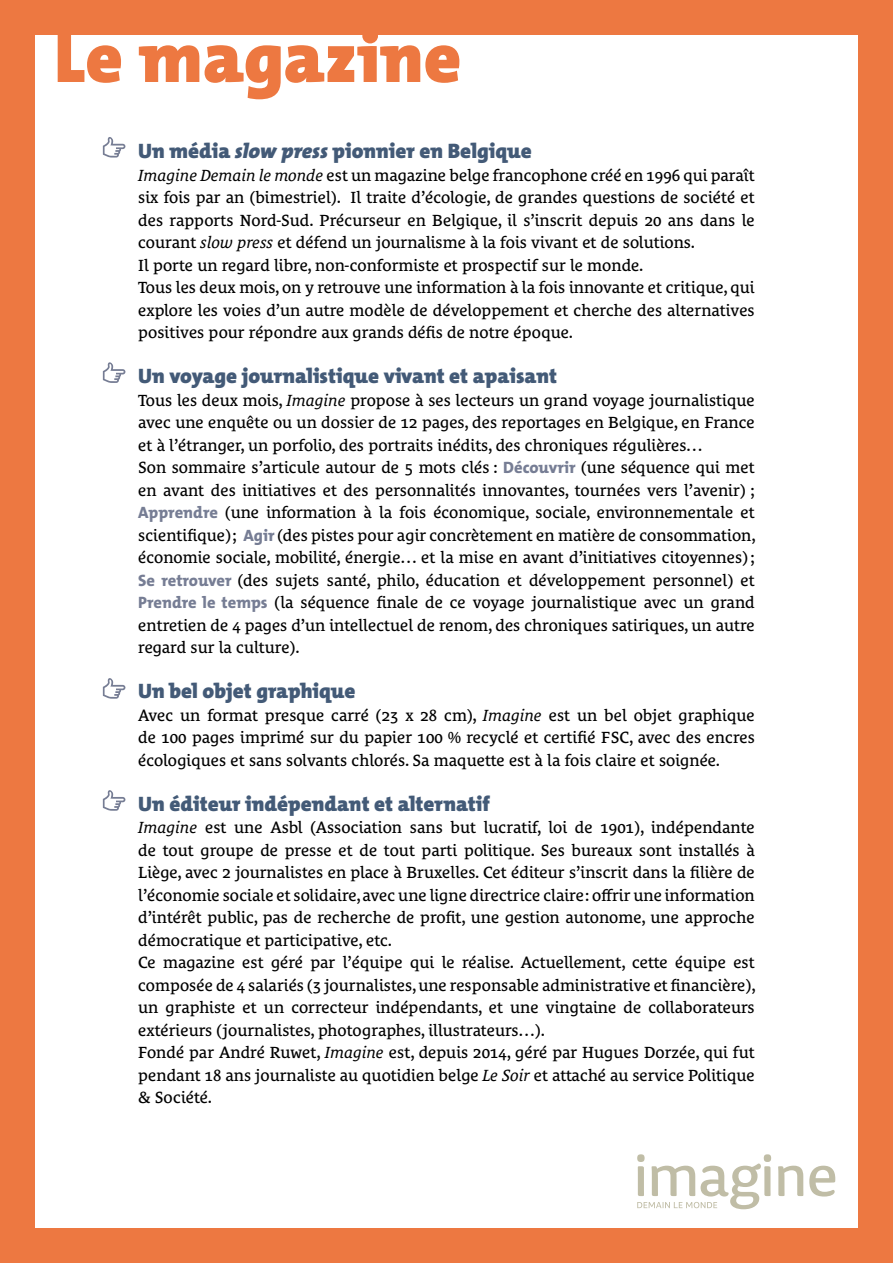
<style>
.page{position:relative;width:893px;height:1263px;background:#fff}
.page>*{position:absolute;margin:0;border:0;box-sizing:border-box;transform-origin:0 0}
.t1{font:900 72px "The Mix B W9";color:#ed7841}
.t2{font:900 21px "The Mix B W9";color:#435a77}
.t3{font:16.5px/22.5px "Le Monde Courrier Std";color:#000}
.s1{font-style:italic}
.s2{font-family:"The Mix B W8";font-weight:800;color:#767d94}
</style>
<div class="page">
<div style="left:0;top:0;width:893px;height:34px;background:#ed7841"></div>
<div style="left:0;top:1229px;width:893px;height:34px;background:#ed7841"></div>
<div style="left:0;top:0;width:34px;height:1263px;background:#ed7841"></div>
<div style="left:859px;top:0;width:34px;height:1263px;background:#ed7841"></div>
<svg style="left:103px;top:137px;width:22px;height:21px"></svg>
<svg style="left:103px;top:362px;width:22px;height:21px"></svg>
<svg style="left:103px;top:678px;width:22px;height:21px"></svg>
<svg style="left:103px;top:790px;width:22px;height:21px"></svg>
<svg style="left:637px;top:1154px;width:198px;height:55px"></svg>
<h1 class="t1" style="left:54px;top:11px;width:409px">Le magazine</h1>
<p class="t2" style="left:138px;top:137px;width:395px">Un média <span class="s1">slow press</span> pionnier en Belgique</p>
<p class="t3" style="left:138px;top:163px;width:618px"><span class="s1">Imagine Demain le monde</span> est un magazine belge francophone créé en 1996 qui paraît six fois par an (bimestriel). Il traite d’écologie, de grandes questions de société et des rapports Nord-Sud. Précurseur en Belgique, il s’inscrit depuis 20 ans dans le courant <span class="s1">slow press</span> et défend un journalisme à la fois vivant et de solutions.<br>Il porte un regard libre, non-conformiste et prospectif sur le monde.<br>Tous les deux mois, on y retrouve une information à la fois innovante et critique, qui explore les voies d’un autre modèle de développement et cherche des alternatives positives pour répondre aux grands défis de notre époque.</p>
<p class="t2" style="left:138px;top:362px;width:420px">Un voyage journalistique vivant et apaisant</p>
<p class="t3" style="left:138px;top:388px;width:619px">Tous les deux mois, <span class="s1">Imagine</span> propose à ses lecteurs un grand voyage journalistique avec une enquête ou un dossier de 12 pages, des reportages en Belgique, en France et à l’étranger, un porfolio, des portraits inédits, des chroniques régulières…<br>Son sommaire s’articule autour de 5 mots clés : <span class="s2">Découvrir</span> (une séquence qui met en avant des initiatives et des personnalités innovantes, tournées vers l’avenir) ; <span class="s2">Apprendre</span> (une information à la fois économique, sociale, environnementale et scientifique) ; <span class="s2">Agir</span> (des pistes pour agir concrètement en matière de consommation, économie sociale, mobilité, énergie… et la mise en avant d’initiatives citoyennes); <span class="s2">Se retrouver</span> (des sujets santé, philo, éducation et développement personnel) et <span class="s2">Prendre le temps</span> (la séquence finale de ce voyage journalistique avec un grand entretien de 4 pages d’un intellectuel de renom, des chroniques satiriques, un autre regard sur la culture).</p>
<p class="t2" style="left:138px;top:677px;width:219px">Un bel objet graphique</p>
<p class="t3" style="left:138px;top:703px;width:618px;text-align:justify">Avec un format presque carré (23 x 28 cm), <span class="s1">Imagine</span> est un bel objet graphique de 100 pages imprimé sur du papier 100 % recyclé et certifié FSC, avec des encres écologiques et sans solvants chlorés. Sa maquette est à la fois claire et soignée.</p>
<p class="t2" style="left:138px;top:790px;width:353px">Un éditeur indépendant et alternatif</p>
<p class="t3" style="left:138px;top:816px;width:619px"><span class="s1">Imagine</span> est une Asbl (Association sans but lucratif, loi de 1901), indépendante de tout groupe de presse et de tout parti politique. Ses bureaux sont installés à Liège, avec 2 journalistes en place à Bruxelles. Cet éditeur s’inscrit dans la filière de l’économie sociale et solidaire, avec une ligne directrice claire : offrir une information d’intérêt public, pas de recherche de profit, une gestion autonome, une approche démocratique et participative, etc.<br>Ce magazine est géré par l’équipe qui le réalise. Actuellement, cette équipe est composée de 4 salariés (3 journalistes, une responsable administrative et financière), un graphiste et un correcteur indépendants, et une vingtaine de collaborateurs extérieurs (journalistes, photographes, illustrateurs…).<br>Fondé par André Ruwet, <span class="s1">Imagine</span> est, depuis 2014, géré par Hugues Dorzée, qui fut pendant 18 ans journaliste au quotidien belge <span class="s1">Le Soir</span> et attaché au service Politique &amp; Société.</p>
</div>
